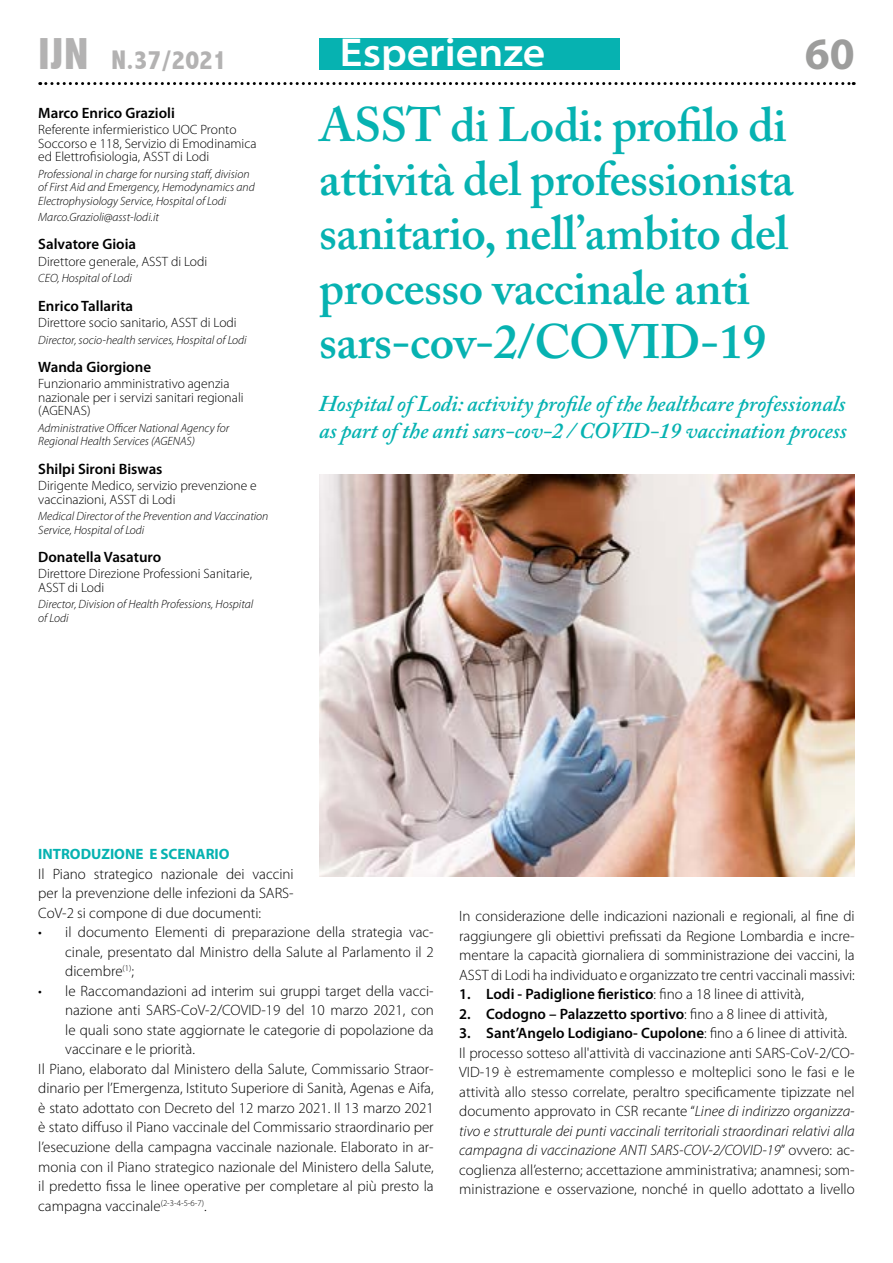
<style>
.page{position:relative;width:893px;height:1263px;background:#fff}
.page>*{position:absolute;margin:0;border:0;box-sizing:border-box;transform-origin:0 0}
.t1{font:600 48px/54px "Adobe Caslon Pro";letter-spacing:-.01em;color:#06b2b1}
.t2{font:700 45px "Myriad Pro";color:#9d9d9c}
.t3{font:600 semi-expanded 40.5px "Myriad Pro";color:#fff}
.t4{font:800 condensed 27px "Abadi";color:#b3b2b2}
.t5{font:italic 600 22.5px/27px "Adobe Caslon Pro";letter-spacing:-.005em;color:#06b2b1}
.t6{font:300 15px/19.5px "Myriad Pro";color:#000;text-align:justify}
.t7{font:600 15px "Myriad Pro";color:#000}
.t8{font:700 15px "Myriad Pro";color:#06b2b1}
.t9{font:300 13.5px/13.5px "Myriad Pro";color:#000}
.t10{font:italic 300 12px/13.5px "Myriad Pro";color:#000}
.s1{font-size:45px}
.s2{font-weight:300}
.s3{font-weight:600}
.s4{font-style:italic}
</style>
<div class="page">
<svg style="left:40px;top:82px;width:814px;height:3px"></svg>
<div style="left:319px;top:38px;width:300px;height:31px;background:#06b2b1"></div>
<img style="left:319px;top:474px;width:536px;height:402px">
<h3 class="t3" style="left:340px;top:30px;width:207px">Esperienze</h3>
<h3 class="t4" style="left:38px;top:45px;width:190px"><span class="s1">IJN</span> N.37/2021</h3>
<h2 class="t2" style="left:805px;top:24px;width:51px">60</h2>
<h1 class="t1" style="left:319px;top:98px;width:476px">ASST di Lodi: profilo di attività del professionista sanitario, nell’ambito del processo vaccinale anti sars-cov-2/COVID-19</h1>
<h3 class="t5" style="left:319px;top:389px;width:529px">Hospital of Lodi: activity profile of the healthcare professionals as part of the anti sars-cov-2 / COVID-19 vaccination process</h3>
<p class="t7" style="left:38px;top:103px;width:138px">Marco Enrico Grazioli</p>
<p class="t9" style="left:38px;top:123px;width:220px">Referente infermieristico UOC Pronto<br>Soccorso e 118, Servizio di Emodinamica ed Elettrofisiologia, ASST di Lodi</p>
<p class="t10" style="left:38px;top:167px;width:218px">Professional in charge for nursing staff, division of First Aid and Emergency, Hemodynamics and<br>Electrophysiology Service, Hospital of Lodi</p>
<p class="t10" style="left:38px;top:211px;width:122px">Marco.Grazioli@asst-lodi.it</p>
<p class="t7" style="left:38px;top:235px;width:99px">Salvatore Gioia</p>
<p class="t9" style="left:38px;top:255px;width:171px">Direttore generale, ASST di Lodi</p>
<p class="t10" style="left:38px;top:272px;width:95px">CEO, Hospital of Lodi</p>
<p class="t7" style="left:38px;top:296px;width:96px">Enrico Tallarita</p>
<p class="t9" style="left:38px;top:316px;width:200px">Direttore socio sanitario, ASST di Lodi</p>
<p class="t10" style="left:38px;top:333px;width:210px">Director, socio-health services, Hospital of Lodi</p>
<p class="t7" style="left:38px;top:357px;width:114px">Wanda Giorgione</p>
<p class="t9" style="left:38px;top:377px;width:207px">Funzionario amministrativo agenzia nazionale per i servizi sanitari regionali (AGENAS)</p>
<p class="t10" style="left:38px;top:421px;width:192px">Administrative Officer National Agency for<br>Regional Health Services (AGENAS)</p>
<p class="t7" style="left:38px;top:459px;width:126px">Shilpi Sironi Biswas</p>
<p class="t9" style="left:38px;top:479px;width:220px">Dirigente Medico, servizio prevenzione e vaccinazioni, ASST di Lodi</p>
<p class="t10" style="left:38px;top:510px;width:232px">Medical Director of the Prevention and Vaccination<br>Service, Hospital of Lodi</p>
<p class="t7" style="left:38px;top:547px;width:124px">Donatella Vasaturo</p>
<p class="t9" style="left:38px;top:567px;width:215px">Direttore Direzione Professioni Sanitarie,<br>ASST di Lodi</p>
<p class="t10" style="left:38px;top:598px;width:217px">Director, Division of Health Professions, Hospital of Lodi</p>
<p class="t8" style="left:38px;top:845px;width:193px">INTRODUZIONE E SCENARIO</p>
<p class="t6" style="left:38px;top:864px;width:257px">Il Piano strategico nazionale dei vaccini per la prevenzione delle infezioni da SARS-CoV-2 si compone di due documenti:</p>
<p class="t6" style="left:65px;top:923px;width:370px;text-indent:-27px">• il documento Elementi di preparazione della strategia vac&shy;cinale, presentato dal Ministro della Salute al Parlamento il 2 dicembre<sup>(1)</sup>;</p>
<p class="t6" style="left:38px;top:981px;width:397px">• le Raccomandazioni ad interim sui gruppi target della vacci-</p>
<p class="t6" style="left:65px;top:1001px;width:370px">nazione anti SARS-CoV-2/COVID-19 del 10 marzo 2021, con</p>
<p class="t6" style="left:65px;top:1020px;width:370px">le quali sono state aggiornate le categorie di popolazione da</p>
<p class="t6" style="left:65px;top:1040px;width:131px">vaccinare e le priorità.</p>
<p class="t6" style="left:38px;top:1059px;width:397px">Il Piano, elaborato dal Ministero della Salute, Commissario Straor-</p>
<p class="t6" style="left:38px;top:1079px;width:397px">dinario per l’Emergenza, Istituto Superiore di Sanità, Agenas e Aifa,</p>
<p class="t6" style="left:38px;top:1098px;width:397px">è stato adottato con Decreto del 12 marzo 2021. Il 13 marzo 2021</p>
<p class="t6" style="left:38px;top:1118px;width:397px">è stato diffuso il Piano vaccinale del Commissario straordinario per</p>
<p class="t6" style="left:38px;top:1137px;width:397px">l’esecuzione della campagna vaccinale nazionale. Elaborato in ar-</p>
<p class="t6" style="left:38px;top:1157px;width:397px">monia con il Piano strategico nazionale del Ministero della Salute,</p>
<p class="t6" style="left:38px;top:1176px;width:397px">il predetto fissa le linee operative per completare al più presto la</p>
<p class="t6" style="left:38px;top:1196px;width:170px">campagna vaccinale<sup>(2-3-4-5-6-7)</sup>.</p>
<p class="t6" style="left:459px;top:907px;width:397px">In considerazione delle indicazioni nazionali e regionali, al fine di raggiungere gli obiettivi prefissati da Regione Lombardia e incre&shy;mentare la capacità giornaliera di somministrazione dei vaccini, la ASST di Lodi ha individuato e organizzato tre centri vaccinali massivi:</p>
<p class="t7" style="left:459px;top:985px;width:346px">1. Lodi - Padiglione fieristico<span class="s2">: fino a 18 linee di attività,</span></p>
<p class="t7" style="left:459px;top:1004px;width:370px">2. Codogno – Palazzetto sportivo<span class="s2">: fino a 8 linee di attività,</span></p>
<p class="t6" style="left:459px;top:1024px;width:397px;text-align:left"><span class="s3">3. Sant’Angelo Lodigiano- Cupolone</span>: fino a 6 linee di attività.<br>Il processo sotteso all'attività di vaccinazione anti SARS-CoV-2/CO-VID-19 è estremamente complesso e molteplici sono le fasi e le attività allo stesso correlate, peraltro specificamente tipizzate nel documento approvato in CSR recante “<span class="s4">Linee di indirizzo organizza&shy;tivo e strutturale dei punti vaccinali territoriali straordinari relativi alla campagna di vaccinazione ANTI SARS-COV-2/COVID-19</span>” ovvero: ac&shy;coglienza all’esterno; accettazione amministrativa; anamnesi; som&shy;ministrazione e osservazione, nonché in quello adottato a livello</p>
</div>
